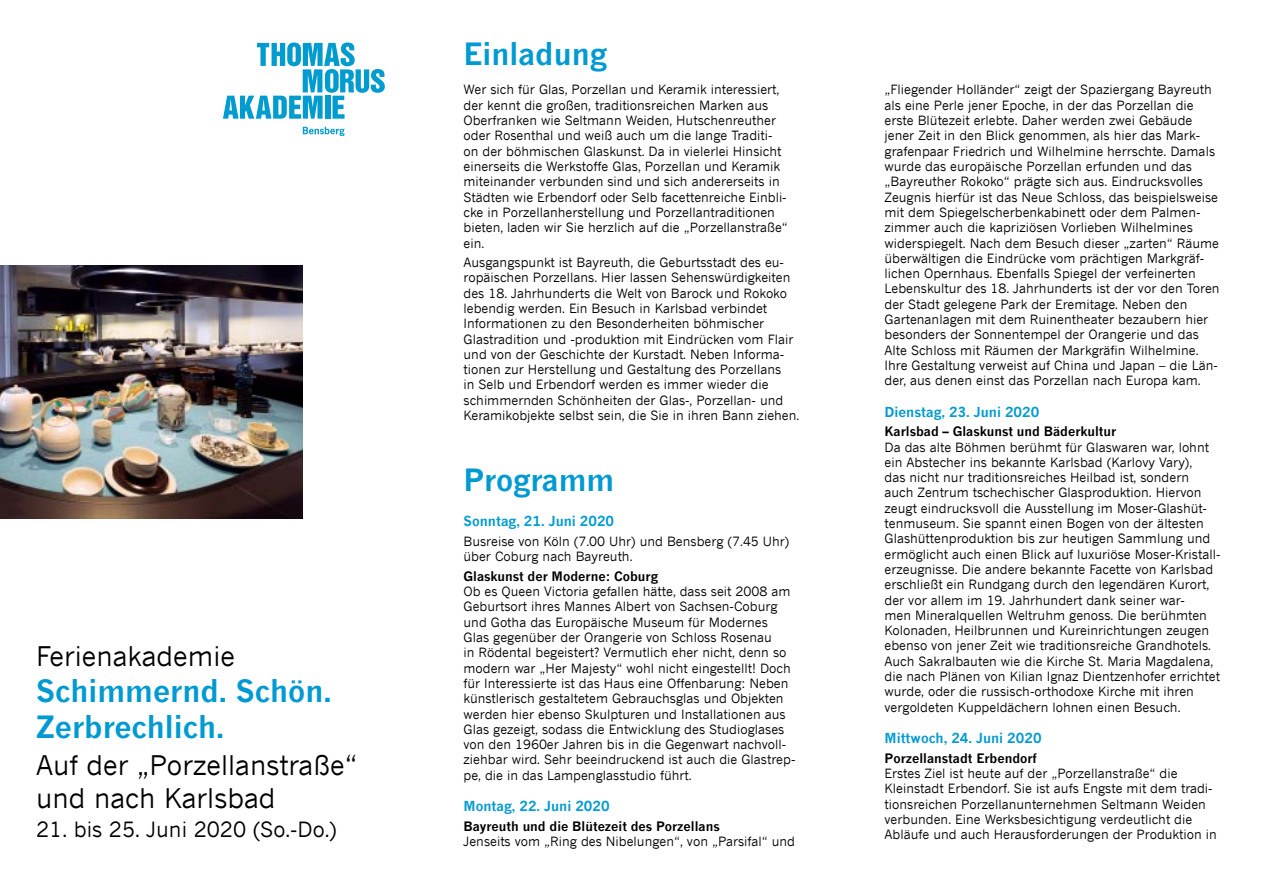
<style>
.page{position:relative;width:1263px;height:893px;background:#fff}
.page>*{position:absolute;margin:0;border:0;box-sizing:border-box;transform-origin:0 0}
.t1{font:700 30px/36px "News Gothic";color:#009ad3}
.t2{font:27px/32.4px "News Gothic";color:#000}
.t3{font:21px "News Gothic";color:#000}
.t4{font:700 13.5px "News Gothic";color:#009ad3}
.t5{font:12.75px/15.3px "News Gothic";color:#000}
.t6{font:700 12.75px "News Gothic";color:#000}
</style>
<div class="page">
<svg style="left:223px;top:43px;width:162px;height:76px"></svg>
<svg style="left:303px;top:127px;width:42px;height:9px"></svg>
<img style="left:0;top:265px;width:302px;height:254px">
<h2 class="t2" style="left:36px;top:640px;width:200px">Ferienakademie</h2>
<h1 class="t1" style="left:36px;top:673px;width:297px">Schimmernd. Schön.<br>Zerbrechlich.</h1>
<h2 class="t2" style="left:36px;top:749px;width:323px">Auf der „Porzellanstraße“ und nach Karlsbad</h2>
<h3 class="t3" style="left:36px;top:816px;width:302px">21. bis 25. Juni 2020 (So.-Do.)</h3>
<h1 class="t1" style="left:463px;top:36px;width:145px">Einladung</h1>
<p class="t5" style="left:463px;top:82px;width:326px">Wer sich für Glas, Porzellan und Keramik interessiert, der kennt die großen, traditionsreichen Marken aus Oberfranken wie Seltmann Weiden, Hutschenreuther oder Rosenthal und weiß auch um die lange Traditi&shy;on der böhmischen Glaskunst. Da in vielerlei Hinsicht einerseits die Werkstoffe Glas, Porzellan und Keramik miteinander verbunden sind und sich andererseits in Städten wie Erbendorf oder Selb facettenreiche Einbli&shy;cke in Porzellanherstellung und Porzellantraditionen bieten, laden wir Sie herzlich auf die „Porzellanstraße“ ein.</p>
<p class="t5" style="left:463px;top:255px;width:337px">Ausgangspunkt ist Bayreuth, die Geburtsstadt des eu&shy;ropäischen Porzellans. Hier lassen Sehenswürdigkeiten des 18. Jahrhunderts die Welt von Barock und Rokoko lebendig werden. Ein Besuch in Karlsbad verbindet Informationen zu den Besonderheiten böhmischer Glastradition und -produktion mit Eindrücken vom Flair und von der Geschichte der Kurstadt. Neben Informa&shy;tionen zur Herstellung und Gestaltung des Porzellans<br>in Selb und Erbendorf werden es immer wieder die schimmernden Schönheiten der Glas-, Porzellan- und Keramikobjekte selbst sein, die Sie in ihren Bann ziehen.</p>
<h1 class="t1" style="left:463px;top:461px;width:152px">Programm</h1>
<p class="t4" style="left:463px;top:513px;width:152px">Sonntag, 21. Juni 2020</p>
<p class="t5" style="left:463px;top:533px;width:327px">Busreise von Köln (7.00 Uhr) und Bensberg (7.45 Uhr) über Coburg nach Bayreuth.</p>
<p class="t6" style="left:463px;top:568px;width:196px">Glaskunst der Moderne: Coburg</p>
<p class="t5" style="left:463px;top:584px;width:333px">Ob es Queen Victoria gefallen hätte, dass seit 2008 am Geburtsort ihres Mannes Albert von Sachsen-Coburg und Gotha das Europäische Museum für Modernes Glas gegenüber der Orangerie von Schloss Rosenau<br>in Rödental begeistert? Vermutlich eher nicht, denn so modern war „Her Majesty“ wohl nicht eingestellt! Doch für Interessierte ist das Haus eine Offenbarung: Neben künstlerisch gestaltetem Gebrauchsglas und Objekten werden hier ebenso Skulpturen und Installationen aus Glas gezeigt, sodass die Entwicklung des Studioglases von den 1960er Jahren bis in die Gegenwart nachvoll&shy;ziehbar wird. Sehr beeindruckend ist auch die Glastrep&shy;pe, die in das Lampenglasstudio führt.</p>
<p class="t4" style="left:463px;top:798px;width:148px">Montag, 22. Juni 2020</p>
<p class="t6" style="left:463px;top:818px;width:258px">Bayreuth und die Blütezeit des Porzellans</p>
<p class="t5" style="left:463px;top:834px;width:333px">Jenseits vom „Ring des Nibelungen“, von „Parsifal“ und</p>
<p class="t5" style="left:884px;top:82px;width:337px">„Fliegender Holländer“ zeigt der Spaziergang Bayreuth als eine Perle jener Epoche, in der das Porzellan die erste Blütezeit erlebte. Daher werden zwei Gebäude jener Zeit in den Blick genommen, als hier das Mark&shy;grafenpaar Friedrich und Wilhelmine herrschte. Damals wurde das europäische Porzellan erfunden und das „Bayreuther Rokoko“ prägte sich aus. Eindrucksvolles Zeugnis hierfür ist das Neue Schloss, das beispielsweise mit dem Spiegelscherbenkabinett oder dem Palmen&shy;zimmer auch die kapriziösen Vorlieben Wilhelmines widerspiegelt. Nach dem Besuch dieser „zarten“ Räume überwältigen die Eindrücke vom prächtigen Markgräf&shy;lichen Opernhaus. Ebenfalls Spiegel der verfeinerten Lebenskultur des 18. Jahrhunderts ist der vor den Toren der Stadt gelegene Park der Eremitage. Neben den Gartenanlagen mit dem Ruinentheater bezaubern hier besonders der Sonnentempel der Orangerie und das Alte Schloss mit Räumen der Markgräfin Wilhelmine.<br>Ihre Gestaltung verweist auf China und Japan – die Län&shy;der, aus denen einst das Porzellan nach Europa kam.</p>
<p class="t4" style="left:884px;top:403px;width:156px">Dienstag, 23. Juni 2020</p>
<p class="t6" style="left:884px;top:423px;width:233px">Karlsbad – Glaskunst und Bäderkultur</p>
<p class="t5" style="left:884px;top:439px;width:337px">Da das alte Böhmen berühmt für Glaswaren war, lohnt ein Abstecher ins bekannte Karlsbad (Karlovy Vary),<br>das nicht nur traditionsreiches Heilbad ist, sondern auch Zentrum tschechischer Glasproduktion. Hiervon zeugt eindrucksvoll die Ausstellung im Moser-Glashüt&shy;tenmuseum. Sie spannt einen Bogen von der ältesten Glashüttenproduktion bis zur heutigen Sammlung und ermöglicht auch einen Blick auf luxuriöse Moser-Kristall&shy;erzeugnisse. Die andere bekannte Facette von Karlsbad erschließt ein Rundgang durch den legendären Kurort, der vor allem im 19. Jahrhundert dank seiner war-<br>men Mineralquellen Weltruhm genoss. Die berühmten Kolonaden, Heilbrunnen und Kureinrichtungen zeugen ebenso von jener Zeit wie traditionsreiche Grandhotels.<br>Auch Sakralbauten wie die Kirche St. Maria Magdalena, die nach Plänen von Kilian Ignaz Dientzenhofer errichtet wurde, oder die russisch-orthodoxe Kirche mit ihren vergoldeten Kuppeldächern lohnen einen Besuch.</p>
<p class="t4" style="left:884px;top:730px;width:159px">Mittwoch, 24. Juni 2020</p>
<p class="t6" style="left:884px;top:750px;width:154px">Porzellanstadt Erbendorf</p>
<p class="t5" style="left:884px;top:765px;width:334px">Erstes Ziel ist heute auf der „Porzellanstraße“ die Kleinstadt Erbendorf. Sie ist aufs Engste mit dem tradi&shy;tionsreichen Porzellanunternehmen Seltmann Weiden verbunden. Eine Werksbesichtigung verdeutlicht die Abläufe und auch Herausforderungen der Produktion in</p>
</div>
